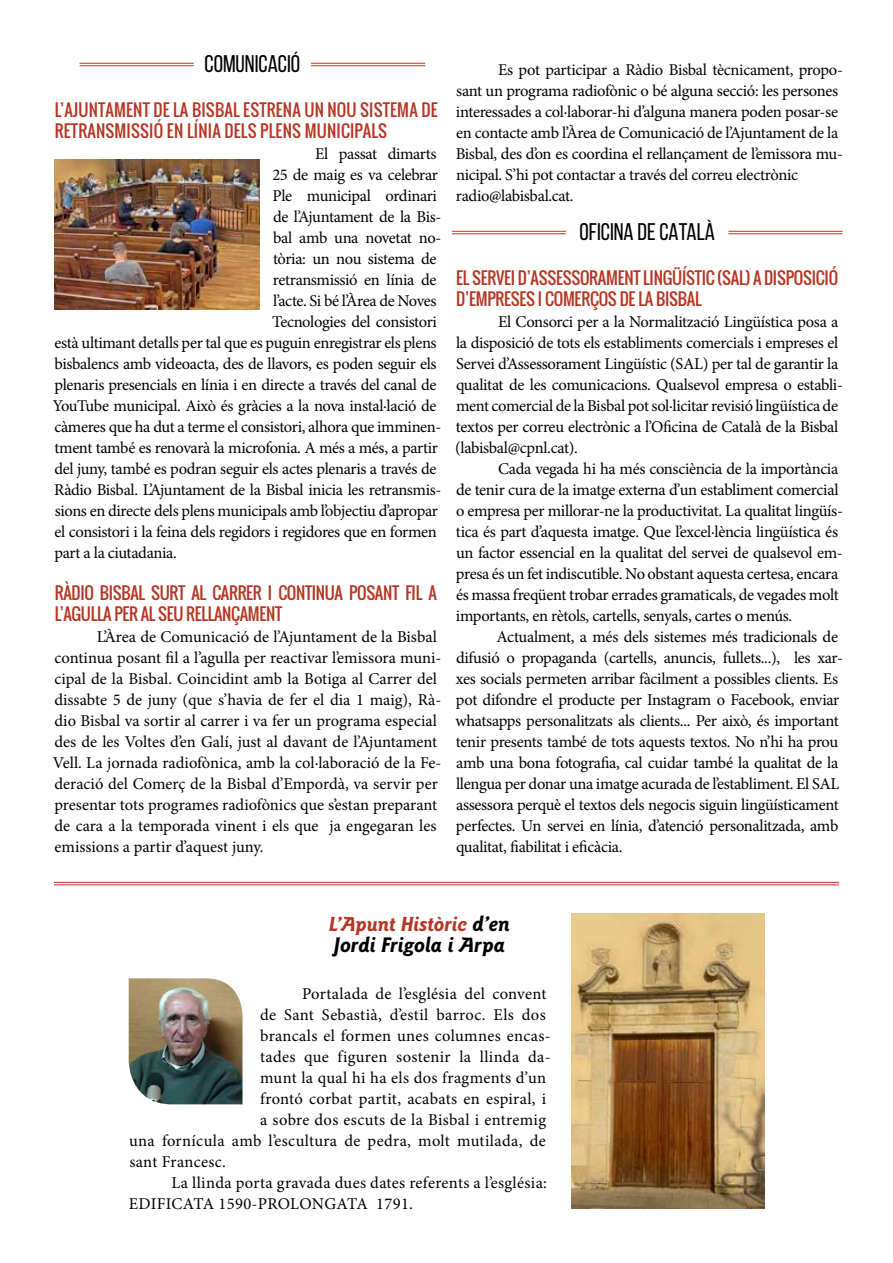
<style>
.page{position:relative;width:893px;height:1263px;background:#fff}
.page>*{position:absolute;margin:0;border:0;box-sizing:border-box;transform-origin:0 0}
.t1{font:24px "Bebas Neue";color:#000}
.t2{font:italic 700 21.9px "Goudy Sans Std";color:#000}
.t3{font:italic 700 21.15px "Goudy Sans Std";color:#b53624}
.t4{font:16.5px/21px "Minion Pro";letter-spacing:-.02em;color:#000}
.t5{font:16.5px/21px "Minion Pro";color:#000}
.t6{font:16.5px "Minion Pro";letter-spacing:.02em;color:#000}
.t7{font:16.5px/21px "Oswald";letter-spacing:-.015em;color:#b53624}
.t8{font:16.5px/21px "Oswald";letter-spacing:.01em;color:#b53624}
.t9{font:16.5px "Minion Pro";letter-spacing:.015em;color:#000}
.s1{font-size:21.9px;color:#000}
</style>
<div class="page">
<img style="left:54px;top:160px;width:206px;height:149px">
<hr style="left:80px;top:63px;width:114px;height:1px;background:#b53624">
<hr style="left:80px;top:65px;width:114px;height:1px;background:#b53624">
<hr style="left:311px;top:63px;width:114px;height:1px;background:#b53624">
<hr style="left:311px;top:65px;width:114px;height:1px;background:#b53624">
<hr style="left:54px;top:882px;width:785px;height:1px;background:#b53624">
<hr style="left:54px;top:884px;width:785px;height:1px;background:#b53624">
<hr style="left:452px;top:231px;width:114px;height:1px;background:#b53624">
<hr style="left:452px;top:233px;width:114px;height:1px;background:#b53624">
<hr style="left:728px;top:231px;width:115px;height:1px;background:#b53624">
<hr style="left:728px;top:233px;width:115px;height:1px;background:#b53624">
<img style="left:571px;top:914px;width:193px;height:295px">
<img style="left:129px;top:978px;width:114px;height:126px">
<h1 class="t1" style="left:205px;top:51px;width:97px">COMUNICACIÓ</h1>
<p class="t8" style="left:55px;top:99px;width:384px">L’AJUNTAMENT DE LA BISBAL ESTRENA UN NOU SISTEMA DE<br>RETRANSMISSIÓ EN LÍNIA DELS PLENS MUNICIPALS</p>
<p class="t4" style="left:315px;top:143px;width:123px">El passat dimarts</p>
<p class="t4" style="left:272px;top:164px;width:167px">25 de maig es va celebrar</p>
<p class="t4" style="left:273px;top:185px;width:166px">Ple municipal ordinari</p>
<p class="t4" style="left:273px;top:206px;width:170px">de l’Ajuntament de la Bis-</p>
<p class="t4" style="left:273px;top:227px;width:170px">bal amb una novetat no-</p>
<p class="t4" style="left:273px;top:248px;width:165px">tòria: un nou sistema de</p>
<p class="t4" style="left:273px;top:269px;width:165px">retransmissió en línia de</p>
<p class="t4" style="left:273px;top:290px;width:165px">l’acte. Si bé l’Àrea de Noves</p>
<p class="t4" style="left:272px;top:311px;width:166px">Tecnologies del consistori</p>
<p class="t4" style="left:55px;top:332px;width:384px">està ultimant detalls per tal que es puguin enregistrar els plens</p>
<p class="t4" style="left:55px;top:353px;width:383px">bisbalencs amb videoacta, des de llavors, es poden seguir els</p>
<p class="t4" style="left:54px;top:374px;width:384px">plenaris presencials en línia i en directe a través del canal de</p>
<p class="t4" style="left:53px;top:395px;width:385px">YouTube municipal. Això és gràcies a la nova instal·lació de</p>
<p class="t4" style="left:55px;top:416px;width:388px">càmeres que ha dut a terme el consistori, alhora que imminen-</p>
<p class="t4" style="left:54px;top:437px;width:385px">tment també es renovarà la microfonia. A més a més, a partir</p>
<p class="t4" style="left:55px;top:458px;width:383px">del juny, també es podran seguir els actes plenaris a través de</p>
<p class="t4" style="left:54px;top:479px;width:389px">Ràdio Bisbal. L’Ajuntament de la Bisbal inicia les retransmis-</p>
<p class="t4" style="left:55px;top:500px;width:385px">sions en directe dels plens municipals amb l’objectiu d’apropar</p>
<p class="t4" style="left:55px;top:521px;width:384px">el consistori i la feina dels regidors i regidores que en formen</p>
<p class="t4" style="left:54px;top:542px;width:124px">part a la ciutadania.</p>
<p class="t7" style="left:55px;top:582px;width:384px">RÀDIO BISBAL SURT AL CARRER I CONTINUA POSANT FIL A<br>L’AGULLA PER AL SEU RELLANÇAMENT</p>
<p class="t5" style="left:53px;top:626px;width:390px;text-indent:44px">L’Àrea de Comunicació de l’Ajuntament de la Bisbal continua posant fil a l’agulla per reactivar l’emissora muni&shy;cipal de la Bisbal. Coincidint amb la Botiga al Carrer del dissabte 5 de juny (que s’havia de fer el dia 1 maig), Rà&shy;dio Bisbal va sortir al carrer i va fer un programa especial des de les Voltes d’en Galí, just al davant de l’Ajuntament Vell. La jornada radiofònica, amb la col·laboració de la Fe&shy;deració del Comerç de la Bisbal d’Empordà, va servir per presentar tots programes radiofònics que s’estan preparant de cara a la temporada vinent i els que ja engegaran les emissions a partir d’aquest juny.</p>
<p class="t4" style="left:456px;top:59px;width:389px;text-indent:42px">Es pot participar a Ràdio Bisbal tècnicament, propo&shy;sant un programa radiofònic o bé alguna secció: les persones interessades a col·laborar-hi d’alguna manera poden posar-se en contacte amb l’Àrea de Comunicació de l’Ajuntament de la Bisbal, des d’on es coordina el rellançament de l’emissora mu&shy;nicipal. S’hi pot contactar a través del correu electrònic radio@labisbal.cat.</p>
<h1 class="t1" style="left:579px;top:219px;width:137px">OFICINA DE CATALÀ</h1>
<p class="t7" style="left:456px;top:267px;width:383px">EL SERVEI D’ASSESSORAMENT LINGÜÍSTIC (SAL) A DISPOSICIÓ<br>D’EMPRESES I COMERÇOS DE LA BISBAL</p>
<p class="t4" style="left:455px;top:311px;width:389px;text-indent:43px">El Consorci per a la Normalització Lingüística posa a la disposició de tots els establiments comercials i empreses el Servei d’Assessorament Lingüístic (SAL) per tal de garantir la qualitat de les comunicacions. Qualsevol empresa o establi&shy;ment comercial de la Bisbal pot sol·licitar revisió lingüística de textos per correu electrònic a l’Oficina de Català de la Bisbal (labisbal@cpnl.cat).</p>
<p class="t4" style="left:456px;top:458px;width:388px;text-indent:42px">Cada vegada hi ha més consciència de la importància de tenir cura de la imatge externa d’un establiment comercial o empresa per millorar-ne la productivitat. La qualitat lingüís&shy;tica és part d’aquesta imatge. Que l’excel·lència lingüística és un factor essencial en la qualitat del servei de qualsevol em&shy;presa és un fet indiscutible. No obstant aquesta certesa, encara és massa freqüent trobar errades gramaticals, de vegades molt importants, en rètols, cartells, senyals, cartes o menús.</p>
<p class="t4" style="left:455px;top:626px;width:389px;text-indent:41px">Actualment, a més dels sistemes més tradicionals de difusió o propaganda (cartells, anuncis, fullets...), les xar&shy;xes socials permeten arribar fàcilment a possibles clients. Es pot difondre el producte per Instagram o Facebook, enviar whatsapps personalitzats als clients... Per això, és important tenir presents també de tots aquests textos. No n’hi ha prou amb una bona fotografia, cal cuidar també la qualitat de la llengua per donar una imatge acurada de l’establiment. El SAL assessora perquè el textos dels negocis siguin lingüísticament perfectes. Un servei en línia, d’atenció personalitzada, amb qualitat, fiabilitat i eficàcia.</p>
<p class="t3" style="left:329px;top:911px;width:183px">L’Apunt Històric <span class="s1">d’en</span></p>
<h2 class="t2" style="left:334px;top:932px;width:173px">Jordi Frigola i Arpa</h2>
<p class="t6" style="left:302px;top:983px;width:246px">Portalada de l’església del convent</p>
<p class="t6" style="left:260px;top:1004px;width:287px">de Sant Sebastià, d’estil barroc. Els dos</p>
<p class="t9" style="left:260px;top:1025px;width:292px">brancals el formen unes columnes encas-</p>
<p class="t6" style="left:260px;top:1046px;width:292px">tades que figuren sostenir la llinda da-</p>
<p class="t6" style="left:260px;top:1067px;width:288px">munt la qual hi ha els dos fragments d’un</p>
<p class="t6" style="left:260px;top:1088px;width:288px">frontó corbat partit, acabats en espiral, i</p>
<p class="t6" style="left:260px;top:1109px;width:287px">a sobre dos escuts de la Bisbal i entremig</p>
<p class="t6" style="left:129px;top:1130px;width:418px">una fornícula amb l’escultura de pedra, molt mutilada, de</p>
<p class="t6" style="left:129px;top:1151px;width:98px">sant Francesc.</p>
<p class="t6" style="left:171px;top:1172px;width:377px">La llinda porta gravada dues dates referents a l’església:</p>
<p class="t9" style="left:129px;top:1193px;width:286px">EDIFICATA 1590-PROLONGATA 1791.</p>
</div>
